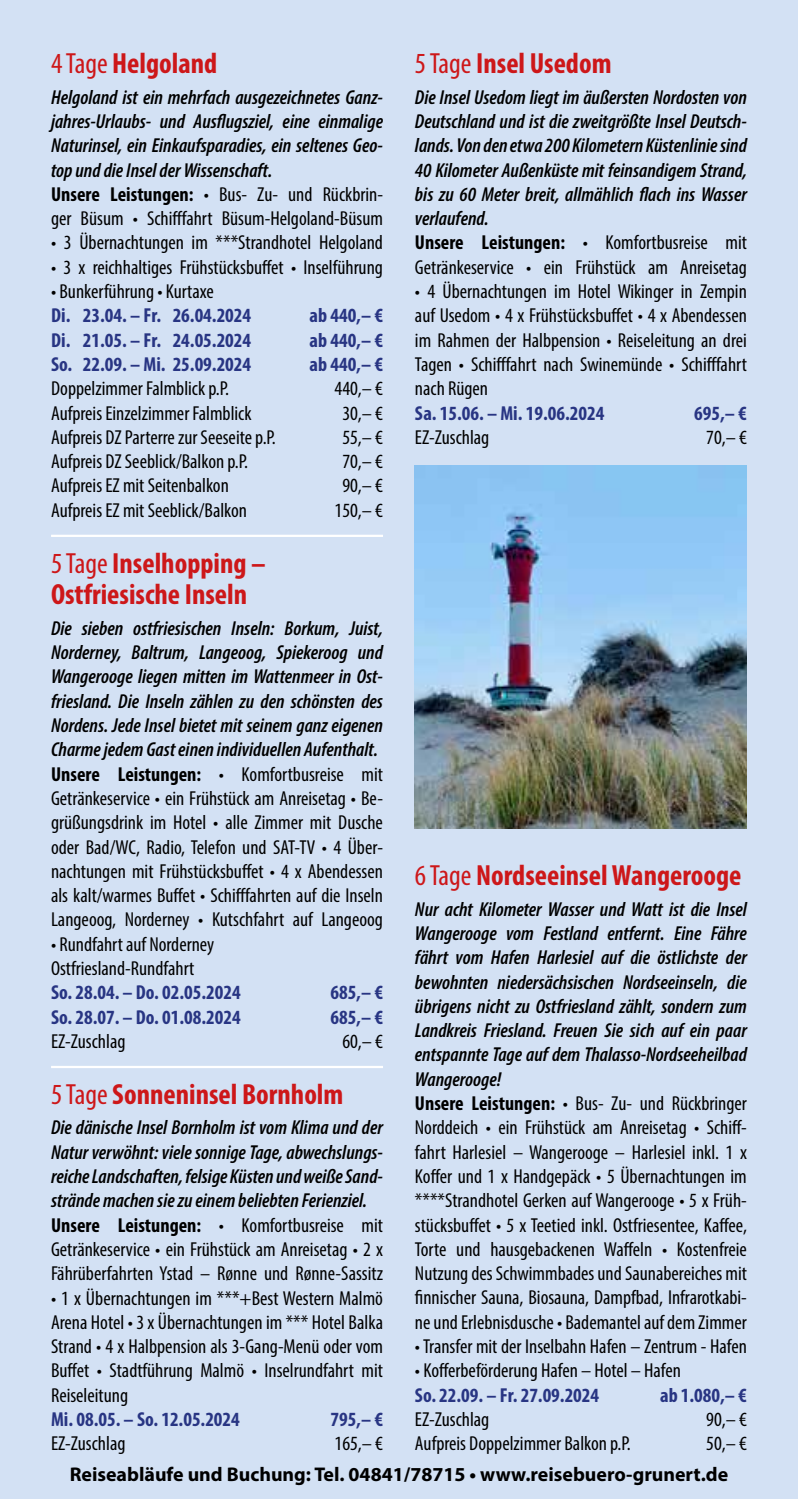
<style>
.page{position:relative;width:798px;height:1499px;background:#fff}
.page>*{position:absolute;margin:0;border:0;box-sizing:border-box;transform-origin:0 0}
.t1{font:700 condensed 29.25px/31.5px "Myriad Pro";color:#cd1719}
.t2{font:condensed 20.25px/24.3px "Myriad Pro";color:#000;text-align:justify}
.t3{font:italic 20.25px/24.3px "Myriad Variable Concept";color:#000;text-align:justify}
.t4{font:700 condensed 20.25px "Myriad Pro";color:#283583}
.t5{font:700 19.8px "Myriad Pro";color:#000}
.s1{font-weight:400}
.s2{font-weight:700}
</style>
<div class="page">
<div style="left:0;top:0;width:797px;height:1499px;background:#d3e1f4"></div>
<hr style="left:51px;top:535px;width:332px;height:2px;background:#fff">
<hr style="left:51px;top:1066px;width:332px;height:2px;background:#fff">
<img style="left:415px;top:465px;width:331px;height:364px">
<h1 class="t1" style="left:51px;top:47px;width:168px"><span class="s1">4 Tage</span> Helgoland</h1>
<p class="t3" style="left:51px;top:85px;width:333px">Helgoland ist ein mehrfach ausgezeichnetes Ganz&shy;jahres-Urlaubs- und Ausflugsziel, eine einmalige Naturinsel, ein Einkaufsparadies, ein seltenes Geo&shy;top und die Insel der Wissenschaft.</p>
<p class="t2" style="left:51px;top:182px;width:333px"><span class="s2">Unsere Leistungen:</span> • Bus- Zu- und Rückbrin&shy;ger Büsum • Schifffahrt Büsum-Helgoland-Büsum</p>
<p class="t2" style="left:51px;top:230px;width:333px">• 3 Übernachtungen im ***Strandhotel Helgoland</p>
<p class="t2" style="left:51px;top:255px;width:333px">• 3 x reichhaltiges Frühstücksbuffet • Inselführung</p>
<p class="t2" style="left:51px;top:279px;width:164px">• Bunkerführung • Kurtaxe</p>
<p class="t4" style="left:51px;top:303px;width:201px">Di. 23.04. – Fr. 26.04.2024</p>
<p class="t4" style="left:309px;top:303px;width:75px">ab 440,– €</p>
<p class="t4" style="left:51px;top:327px;width:201px">Di. 21.05. – Fr. 24.05.2024</p>
<p class="t4" style="left:309px;top:327px;width:75px">ab 440,– €</p>
<p class="t4" style="left:51px;top:352px;width:201px">So. 22.09. – Mi. 25.09.2024</p>
<p class="t4" style="left:309px;top:352px;width:75px">ab 440,– €</p>
<p class="t2" style="left:51px;top:376px;width:179px">Doppelzimmer Falmblick p.P.</p>
<p class="t2" style="left:334px;top:376px;width:50px">440,– €</p>
<p class="t2" style="left:51px;top:400px;width:202px">Aufpreis Einzelzimmer Falmblick</p>
<p class="t2" style="left:342px;top:400px;width:42px">30,– €</p>
<p class="t2" style="left:51px;top:425px;width:226px">Aufpreis DZ Parterre zur Seeseite p.P.</p>
<p class="t2" style="left:342px;top:425px;width:42px">55,– €</p>
<p class="t2" style="left:51px;top:449px;width:198px">Aufpreis DZ Seeblick/Balkon p.P.</p>
<p class="t2" style="left:342px;top:449px;width:42px">70,– €</p>
<p class="t2" style="left:51px;top:473px;width:179px">Aufpreis EZ mit Seitenbalkon</p>
<p class="t2" style="left:342px;top:473px;width:42px">90,– €</p>
<p class="t2" style="left:51px;top:498px;width:197px">Aufpreis EZ mit Seeblick/Balkon</p>
<p class="t2" style="left:334px;top:498px;width:50px">150,– €</p>
<h1 class="t1" style="left:51px;top:546px;width:216px"><span class="s1">5 Tage</span> Inselhopping –<br>Ostfriesische Inseln</h1>
<p class="t3" style="left:51px;top:616px;width:333px">Die sieben ostfriesischen Inseln: Borkum, Juist, Norderney, Baltrum, Langeoog, Spiekeroog und Wangerooge liegen mitten im Wattenmeer in Ost&shy;friesland. Die Inseln zählen zu den schönsten des Nordens. Jede Insel bietet mit seinem ganz eigenen Charme jedem Gast einen individuellen Aufenthalt.</p>
<p class="t2" style="left:51px;top:761px;width:333px"><span class="s2">Unsere Leistungen:</span> • Komfortbusreise mit Getränkeservice • ein Frühstück am Anreisetag • Be&shy;grüßungsdrink im Hotel • alle Zimmer mit Dusche oder Bad/WC, Radio, Telefon und SAT-TV • 4 Über&shy;nachtungen mit Frühstücksbuffet • 4 x Abendessen als kalt/warmes Buffet • Schifffahrten auf die Inseln Langeoog, Norderney • Kutschfahrt auf Langeoog</p>
<p class="t2" style="left:51px;top:932px;width:165px">• Rundfahrt auf Norderney<br>Ostfriesland-Rundfahrt</p>
<p class="t4" style="left:51px;top:980px;width:191px">So. 28.04. – Do. 02.05.2024</p>
<p class="t4" style="left:330px;top:980px;width:54px">685,– €</p>
<p class="t4" style="left:51px;top:1004px;width:191px">So. 28.07. – Do. 01.08.2024</p>
<p class="t4" style="left:330px;top:1004px;width:54px">685,– €</p>
<p class="t2" style="left:51px;top:1029px;width:76px">EZ-Zuschlag</p>
<p class="t2" style="left:342px;top:1029px;width:42px">60,– €</p>
<h1 class="t1" style="left:51px;top:1078px;width:294px"><span class="s1">5 Tage</span> Sonneninsel Bornholm</h1>
<p class="t3" style="left:51px;top:1115px;width:333px">Die dänische Insel Bornholm ist vom Klima und der Natur verwöhnt: viele sonnige Tage, abwechslungs&shy;reiche Landschaften, felsige Küsten und weiße Sand&shy;strände machen sie zu einem beliebten Ferienziel.</p>
<p class="t2" style="left:51px;top:1212px;width:333px"><span class="s2">Unsere Leistungen:</span> • Komfortbusreise mit Getränkeservice • ein Frühstück am Anreisetag • 2 x Fährüberfahrten Ystad – Rønne und Rønne-Sassitz</p>
<p class="t2" style="left:51px;top:1285px;width:333px">• 1 x Übernachtungen im ***+Best Western Malmö Arena Hotel • 3 x Übernachtungen im *** Hotel Balka Strand • 4 x Halbpension als 3-Gang-Menü oder vom Buffet • Stadtführung Malmö • Inselrundfahrt mit Reiseleitung</p>
<p class="t4" style="left:51px;top:1406px;width:190px">Mi. 08.05. – So. 12.05.2024</p>
<p class="t4" style="left:330px;top:1406px;width:54px">795,– €</p>
<p class="t2" style="left:51px;top:1431px;width:76px">EZ-Zuschlag</p>
<p class="t2" style="left:334px;top:1431px;width:50px">165,– €</p>
<h1 class="t1" style="left:415px;top:47px;width:198px"><span class="s1">5 Tage</span> Insel Usedom</h1>
<p class="t3" style="left:415px;top:85px;width:333px">Die Insel Usedom liegt im äußersten Nordosten von Deutschland und ist die zweitgrößte Insel Deutsch&shy;lands. Von den etwa 200 Kilometern Küstenlinie sind 40 Kilometer Außenküste mit feinsandigem Strand, bis zu 60 Meter breit, allmählich flach ins Wasser verlaufend.</p>
<p class="t2" style="left:415px;top:230px;width:333px"><span class="s2">Unsere Leistungen:</span> • Komfortbusreise mit<br>Getränkeservice • ein Frühstück am Anreisetag</p>
<p class="t2" style="left:415px;top:279px;width:333px">• 4 Übernachtungen im Hotel Wikinger in Zempin auf Usedom • 4 x Frühstücksbuffet • 4 x Abendessen im Rahmen der Halbpension • Reiseleitung an drei Tagen • Schifffahrt nach Swinemünde • Schifffahrt nach Rügen</p>
<p class="t4" style="left:415px;top:400px;width:191px">Sa. 15.06. – Mi. 19.06.2024</p>
<p class="t4" style="left:694px;top:400px;width:54px">695,– €</p>
<p class="t2" style="left:415px;top:425px;width:76px">EZ-Zuschlag</p>
<p class="t2" style="left:706px;top:425px;width:42px">70,– €</p>
<h1 class="t1" style="left:415px;top:859px;width:328px"><span class="s1">6 Tage</span> Nordseeinsel Wangerooge</h1>
<p class="t3" style="left:415px;top:897px;width:333px">Nur acht Kilometer Wasser und Watt ist die Insel Wangerooge vom Festland entfernt. Eine Fähre fährt vom Hafen Harlesiel auf die östlichste der bewohnten niedersächsischen Nordseeinseln, die übrigens nicht zu Ostfriesland zählt, sondern zum Landkreis Friesland. Freuen Sie sich auf ein paar entspannte Tage auf dem Thalasso-Nordseeheilbad Wangerooge!</p>
<p class="t2" style="left:415px;top:1091px;width:333px"><span class="s2">Unsere Leistungen:</span> • Bus- Zu- und Rückbringer Norddeich • ein Frühstück am Anreisetag • Schiff&shy;fahrt Harlesiel – Wangerooge – Harlesiel inkl. 1 x Koffer und 1 x Handgepäck • 5 Übernachtungen im ****Strandhotel Gerken auf Wangerooge • 5 x Früh&shy;stücksbuffet • 5 x Teetied inkl. Ostfriesentee, Kaffee, Torte und hausgebackenen Waffeln • Kostenfreie Nutzung des Schwimmbades und Saunabereiches mit finnischer Sauna, Biosauna, Dampfbad, Infrarotkabi&shy;ne und Erlebnisdusche • Bademantel auf dem Zimmer</p>
<p class="t2" style="left:415px;top:1334px;width:333px">• Transfer mit der Inselbahn Hafen – Zentrum - Hafen</p>
<p class="t2" style="left:415px;top:1358px;width:267px">• Kofferbeförderung Hafen – Hotel – Hafen</p>
<p class="t4" style="left:415px;top:1382px;width:186px">So. 22.09. – Fr. 27.09.2024</p>
<p class="t4" style="left:659px;top:1382px;width:88px">ab 1.080,– €</p>
<p class="t2" style="left:415px;top:1407px;width:76px">EZ-Zuschlag</p>
<p class="t2" style="left:706px;top:1407px;width:42px">90,– €</p>
<p class="t2" style="left:415px;top:1431px;width:217px">Aufpreis Doppelzimmer Balkon p.P.</p>
<p class="t2" style="left:706px;top:1431px;width:42px">50,– €</p>
<p class="t5" style="left:70px;top:1462px;width:659px">Reiseabläufe und Buchung: Tel. 04841/78715 • www.reisebuero-grunert.de</p>
</div>
